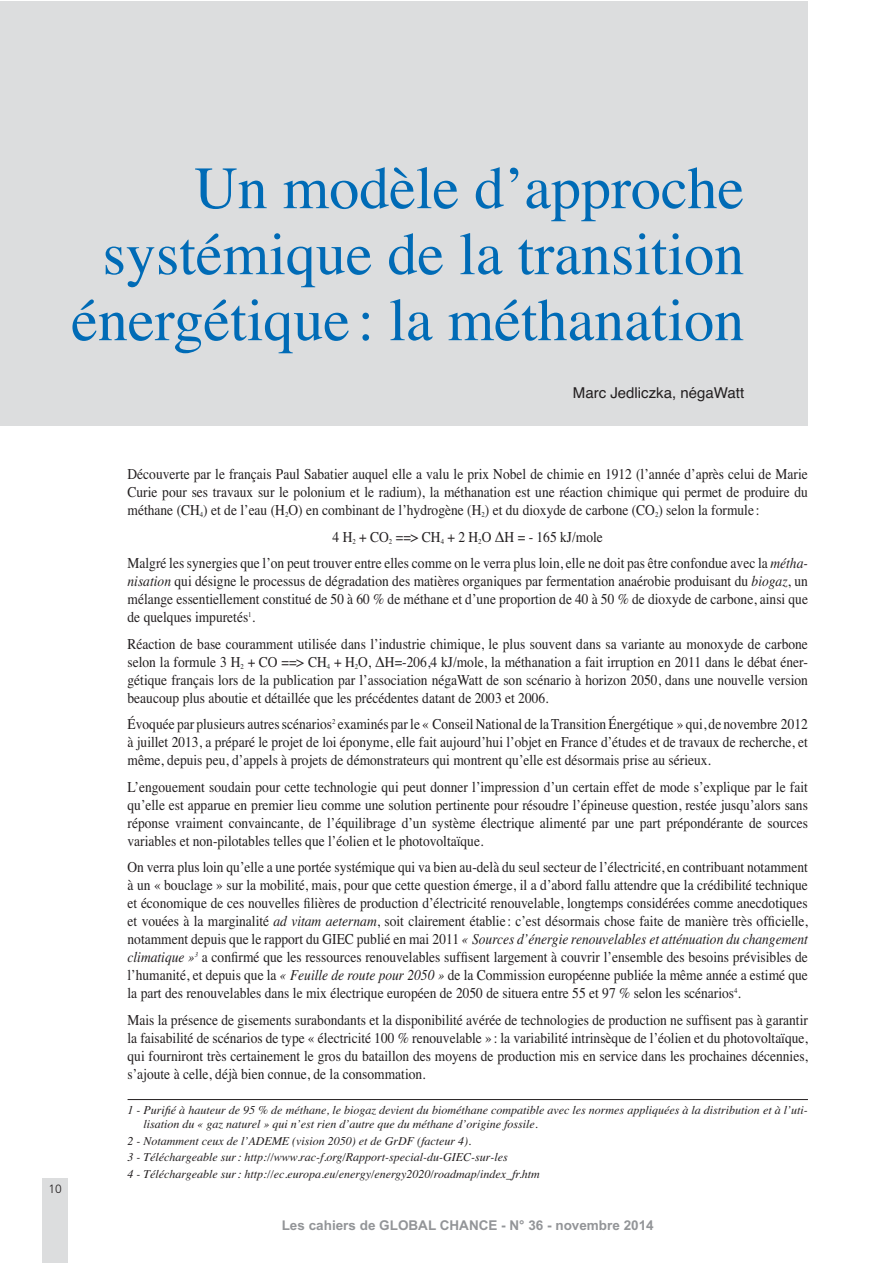
<style>
.page{position:relative;width:893px;height:1263px;background:#fff}
.page>*{position:absolute;margin:0;border:0;box-sizing:border-box;transform-origin:0 0}
.t1{font:60px/66px "Times";color:#006bb6;text-align:right}
.t2{font:15px/18px "Times";color:#231f20;text-align:justify;scale:.9 1}
.t3{font:15px "Helvetica";color:#231f20}
.t4{font:700 13.5px "Arial";color:#939598}
.t5{font:italic 12px/16.5px "Times";color:#231f20}
.t6{font:300 12px "Frutiger";color:#231f20}
.s1{font-style:italic}
</style>
<div class="page">
<div style="left:43px;top:1178px;width:25px;height:85px;background:#dcddde"></div>
<div style="left:0;top:1px;width:808px;height:424px;background:#dcddde"></div>
<hr style="left:128px;top:1099px;width:680px;height:1px;background:#231f20">
<h1 class="t1" style="left:71px;top:150px;width:674px">Un modèle d’approche systémique de la transition énergétique : la méthanation</h1>
<p class="t3" style="left:573px;top:381px;width:173px">Marc Jedliczka, négaWatt</p>
<p class="t6" style="left:49px;top:1182px;width:15px">10</p>
<p class="t2" style="left:128px;top:464px;width:757px">Découverte par le français Paul Sabatier auquel elle a valu le prix Nobel de chimie en 1912 (l’année d’après celui de Marie Curie pour ses travaux sur le polonium et le radium), la méthanation est une réaction chimique qui permet de produire du méthane (CH<sub>4</sub>) et de l’eau (H<sub>2</sub>O) en combinant de l’hydrogène (H<sub>2</sub>) et du dioxyde de carbone (CO<sub>2</sub>) selon la formule :</p>
<p class="t2" style="left:128px;top:522px;width:757px;line-height:26.5px;text-align:center">4 H<sub>2</sub> + CO<sub>2</sub> ==&gt; CH<sub>4</sub> + 2 H<sub>2</sub>O ΔH = - 165 kJ/mole<br>Malgré les synergies que l’on peut trouver entre elles comme on le verra plus loin, elle ne doit pas être confondue avec la <span class="s1">métha-</span></p>
<p class="t2" style="left:128px;top:571px;width:757px"><span class="s1">nisation</span> qui désigne le processus de dégradation des matières organiques par fermentation anaérobie produisant du <span class="s1">biogaz</span>, un mélange essentiellement constitué de 50 à 60 % de méthane et d’une proportion de 40 à 50 % de dioxyde de carbone, ainsi que de quelques impuretés<sup>1</sup>.</p>
<p class="t2" style="left:128px;top:633px;width:757px">Réaction de base couramment utilisée dans l’industrie chimique, le plus souvent dans sa variante au monoxyde de carbone selon la formule 3 H<sub>2</sub> + CO ==&gt; CH<sub>4</sub> + H<sub>2</sub>O, ΔH=-206,4 kJ/mole, la méthanation a fait irruption en 2011 dans le débat éner&shy;gétique français lors de la publication par l’association négaWatt de son scénario à horizon 2050, dans une nouvelle version beaucoup plus aboutie et détaillée que les précédentes datant de 2003 et 2006.</p>
<p class="t2" style="left:128px;top:714px;width:757px">Évoquée par plusieurs autres scénarios<sup>2</sup> examinés par le « Conseil National de la Transition Énergétique » qui, de novembre 2012 à juillet 2013, a préparé le projet de loi éponyme, elle fait aujourd’hui l’objet en France d’études et de travaux de recherche, et même, depuis peu, d’appels à projets de démonstrateurs qui montrent qu’elle est désormais prise au sérieux.</p>
<p class="t2" style="left:128px;top:776px;width:757px">L’engouement soudain pour cette technologie qui peut donner l’impression d’un certain effet de mode s’explique par le fait qu’elle est apparue en premier lieu comme une solution pertinente pour résoudre l’épineuse question, restée jusqu’alors sans réponse vraiment convaincante, de l’équilibrage d’un système électrique alimenté par une part prépondérante de sources variables et non-pilotables telles que l’éolien et le photovoltaïque.</p>
<p class="t2" style="left:128px;top:857px;width:757px">On verra plus loin qu’elle a une portée systémique qui va bien au-delà du seul secteur de l’électricité, en contribuant notamment à un « bouclage » sur la mobilité, mais, pour que cette question émerge, il a d’abord fallu attendre que la crédibilité technique et économique de ces nouvelles filières de production d’électricité renouvelable, longtemps considérées comme anecdotiques et vouées à la marginalité <span class="s1">ad vitam aeternam</span>, soit clairement établie : c’est désormais chose faite de manière très officielle, notamment depuis que le rapport du GIEC publié en mai 2011 <span class="s1">« Sources d’énergie renouvelables et atténuation du changement climatique »</span><sup>3</sup> a confirmé que les ressources renouvelables suffisent largement à couvrir l’ensemble des besoins prévisibles de l’humanité, et depuis que la <span class="s1">« Feuille de route pour 2050 »</span> de la Commission européenne publiée la même année a estimé que la part des renouvelables dans le mix électrique européen de 2050 de situera entre 55 et 97 % selon les scénarios<sup>4</sup>.</p>
<p class="t2" style="left:128px;top:1009px;width:757px">Mais la présence de gisements surabondants et la disponibilité avérée de technologies de production ne suffisent pas à garantir la faisabilité de scénarios de type « électricité 100 % renouvelable » : la variabilité intrinsèque de l’éolien et du photovoltaïque, qui fourniront très certainement le gros du bataillon des moyens de production mis en service dans les prochaines décennies, s’ajoute à celle, déjà bien connue, de la consommation.</p>
<p class="t5" style="left:144px;top:1102px;width:666px;line-height:14.4px;text-indent:-16px">1 - Purifié à hauteur de 95 % de méthane, le biogaz devient du biométhane compatible avec les normes appliquées à la distribution et à l’uti&shy;lisation du « gaz naturel » qui n’est rien d’autre que du méthane d’origine fossile.</p>
<p class="t5" style="left:128px;top:1132px;width:414px">2 - Notamment ceux de l’ADEME (vision 2050) et de GrDF (facteur 4).<br>3 - Téléchargeable sur : http://www.rac-f.org/Rapport-special-du-GIEC-sur-les<br>4 - Téléchargeable sur : http://ec.europa.eu/energy/energy2020/roadmap/index_fr.htm</p>
<p class="t4" style="left:282px;top:1217px;width:374px">Les cahiers de GLOBAL CHANCE - N° 36 - novembre 2014</p>
</div>
